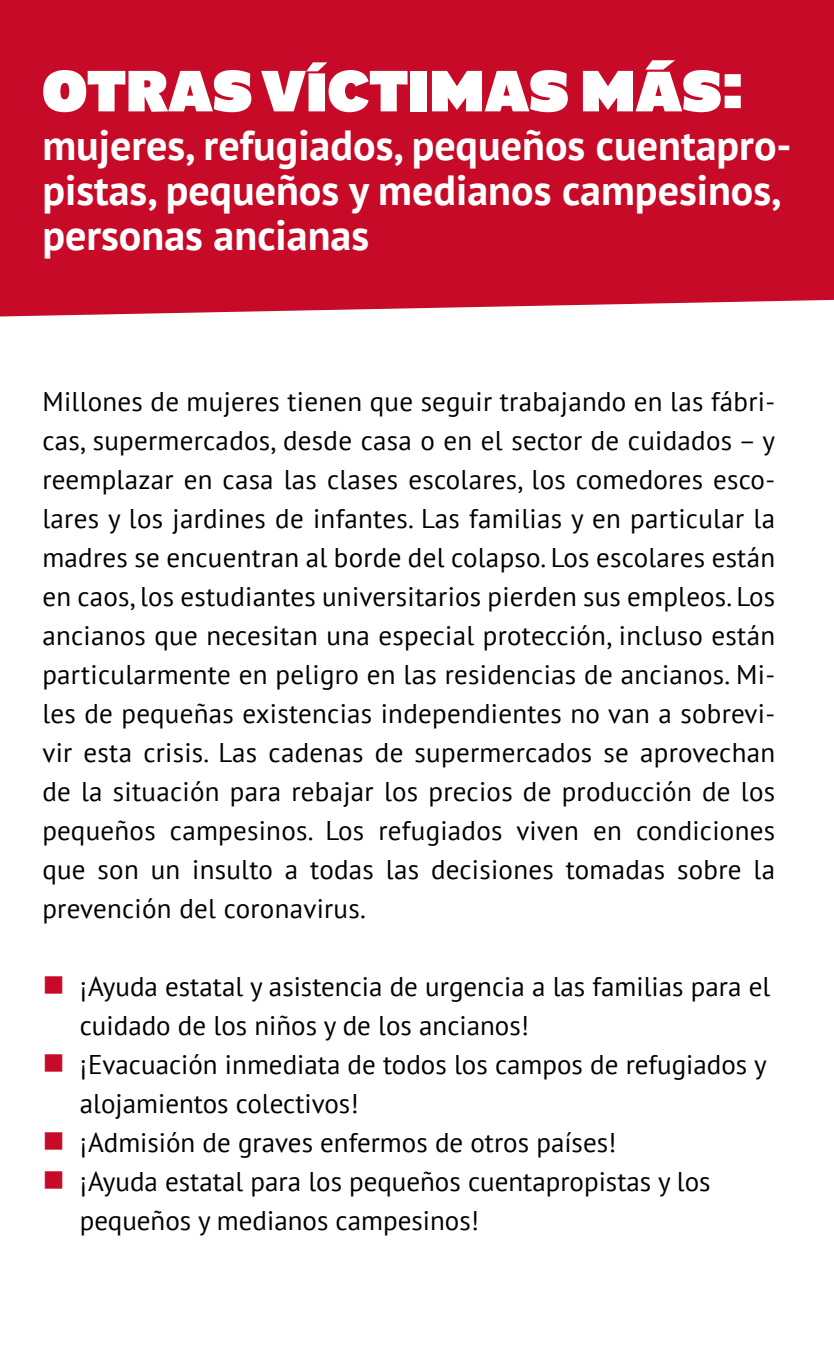
<style>
.page{position:relative;width:834px;height:1361px;background:#fff}
.page>*{position:absolute;margin:0;border:0;box-sizing:border-box;transform-origin:0 0}
.t1{font:63px/75.6px "Shire Derbyshire";color:#fff}
.t2{font:57px "Shire Derbyshire";color:#fff}
.t3{font:700 42px/45px "PT Sans";color:#fff}
.t4{font:27px/39px "PT Sans";color:#000;text-align:justify}
.s1{font-size:69px}
.s2{font-size:72px}
</style>
<div class="page">
<div style="left:0;top:0;width:833px;height:316px;background:#c60a27"></div>
<h2 class="t2" style="left:42px;top:58px;width:702px">OTRAS V<span class="s1">Í</span>CTIMAS M<span class="s2">Á</span>S:</h2>
<h3 class="t3" style="left:42px;top:122px;width:750px">mujeres, refugiados, pequeños cuentapro&shy;pistas, pequeños y medianos campesinos, personas ancianas</h3>
<h1 class="t1" style="left:44px;top:93px;width:640px">ÜBERSCHRIFT WAR<br>DIE DDR NOCH</h1>
<p class="t4" style="left:42px;top:381px;width:734px">Millones de mujeres tienen que seguir trabajando en las fábri&shy;cas, supermercados, desde casa o en el sector de cuidados – y reemplazar en casa las clases escolares, los comedores esco&shy;lares y los jardines de infantes. Las familias y en particular la madres se encuentran al borde del colapso. Los escolares están en caos, los estudiantes universitarios pierden sus empleos. Los ancianos que necesitan una especial protección, incluso están particularmente en peligro en las residencias de ancianos. Mi&shy;les de pequeñas existencias independientes no van a sobrevi&shy;vir esta crisis. Las cadenas de supermercados se aprovechan de la situación para rebajar los precios de producción de los pequeños campesinos. Los refugiados viven en condiciones que son un insulto a todas las decisiones tomadas sobre la prevención del coronavirus.</p>
<p class="t4" style="left:80px;top:966px;width:692px;text-align:left">¡Ayuda estatal y asistencia de urgencia a las familias para el cuidado de los niños y de los ancianos!<br>¡Evacuación inmediata de todos los campos de refugiados y alojamientos colectivos!<br>¡Admisión de graves enfermos de otros países!<br>¡Ayuda estatal para los pequeños cuentapropistas y los pequeños y medianos campesinos!</p>
</div>
